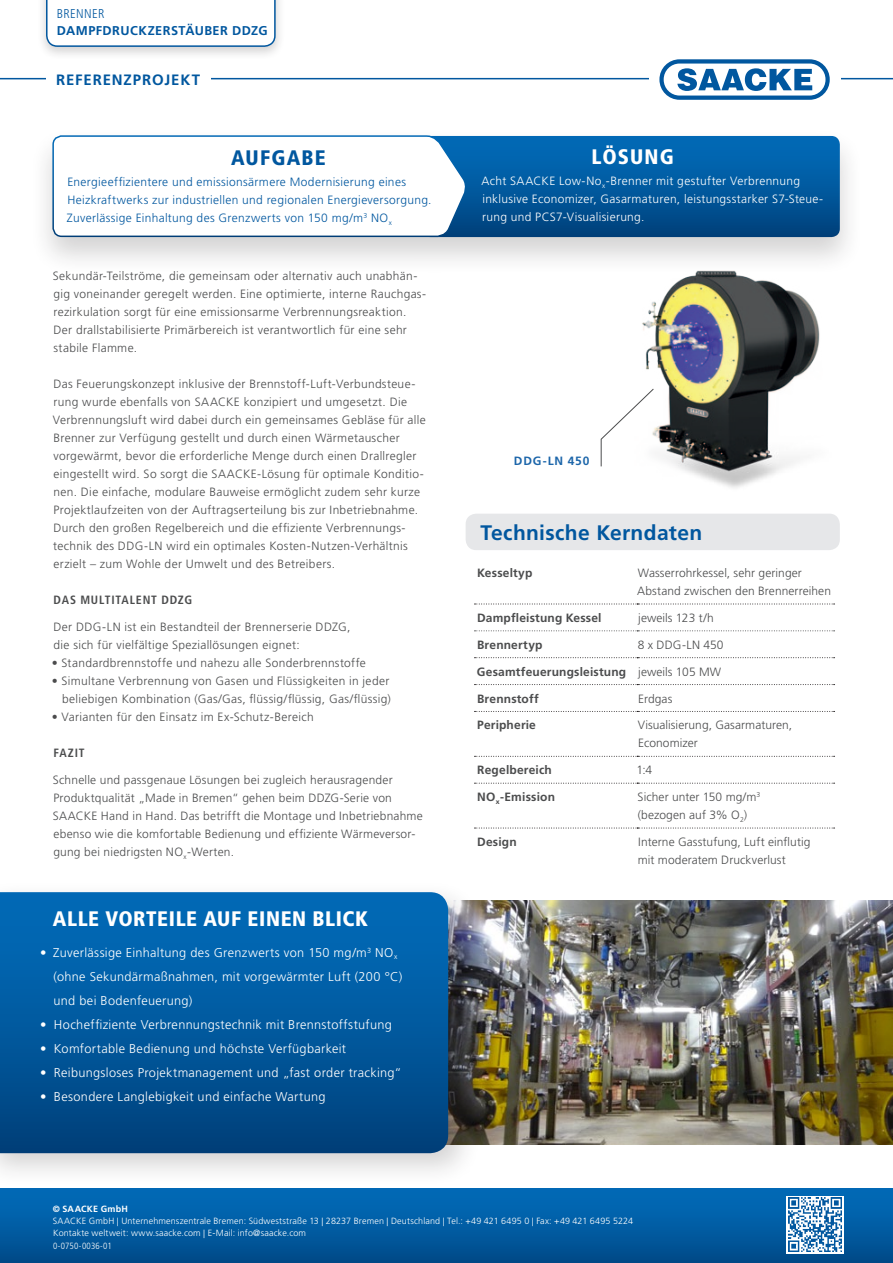
<style>
.page{position:relative;width:893px;height:1263px;background:#fff}
.page>*{position:absolute;margin:0;border:0;box-sizing:border-box;transform-origin:0 0}
.t1{font:900 condensed 21px "Frutiger LT Std";letter-spacing:.03em;color:#fff}
.t2{font:700 21px "Frutiger LT Std";letter-spacing:.015em;color:#01579f}
.t3{font:900 condensed 21px "Frutiger LT Std";letter-spacing:.06em;color:#01579f}
.t4{font:700 15px "Frutiger LT Std";letter-spacing:.055em;color:#01579f}
.t5{font:300 12.75px/24px "Frutiger LT Std";letter-spacing:.025em;color:#fff}
.t6{font:700 12.75px "Frutiger LT Std";letter-spacing:.015em;color:#01579f}
.t7{font:300 condensed 12.75px "Frutiger LT Std";color:#01579f}
.t8{font:300 12px/18px "Frutiger LT Std";letter-spacing:.025em;color:#4b4c4d}
.t9{font:300 12px/18px "Frutiger LT Std";letter-spacing:.025em;color:#01579f}
.t10{font:300 12px/18px "Frutiger LT Std";letter-spacing:.005em;color:#4b4c4d}
.t11{font:300 12px/18px "Frutiger LT Std";letter-spacing:.025em;color:#fff}
.t12{font:700 12px "Frutiger LT Std";letter-spacing:.015em;color:#4b4c4d}
.t13{font:700 condensed 12px "Frutiger LT Std";letter-spacing:.065em;color:#4b4c4d}
.t14{font:700 12px "Frutiger LT Std";letter-spacing:.07em;color:#1d66aa}
.t15{font:300 9px/12px "Frutiger LT Std";letter-spacing:.015em;color:#fff}
.s1{font-weight:300}
.s2{font-weight:700}
.s3{font-size:8.4px}
.s4{font-stretch:condensed}
</style>
<div class="page">
<div style="left:0;top:1188px;width:893px;height:75px;background:linear-gradient(to bottom,#016dbb,#004b8a)"></div>
<svg style="left:786px;top:1195px;width:58px;height:58px"></svg>
<img style="left:789px;top:1198px;width:53px;height:53px">
<img style="left:482px;top:900px;width:411px;height:244px">
<img style="left:642px;top:276px;width:178px;height:212px">
<svg style="left:600px;top:388px;width:54px;height:79px"></svg>
<svg style="left:474px;top:828px;width:361px;height:1px"></svg>
<svg style="left:474px;top:604px;width:361px;height:1px"></svg>
<svg style="left:474px;top:630px;width:361px;height:1px"></svg>
<svg style="left:474px;top:684px;width:361px;height:1px"></svg>
<svg style="left:474px;top:711px;width:361px;height:1px"></svg>
<svg style="left:474px;top:756px;width:361px;height:1px"></svg>
<svg style="left:474px;top:783px;width:361px;height:1px"></svg>
<svg style="left:474px;top:657px;width:361px;height:1px"></svg>
<div style="left:0;top:879px;width:482px;height:308px;background:#231f20;opacity:.2"></div>
<svg style="left:0;top:892px;width:448px;height:261px;background:#01589c"></svg>
<div style="left:466px;top:514px;width:374px;height:36px;background:#e6e7e9;border-radius:11px"></div>
<div style="left:29px;top:127px;width:834px;height:149px;background:#231f20;opacity:.2"></div>
<svg style="left:52px;top:135px;width:788px;height:103px"></svg>
<hr style="left:0;top:78px;width:893px;height:1px;background:#01579f">
<div style="left:47px;top:73px;width:164px;height:18px;background:#fff"></div>
<div style="left:649px;top:57px;width:191px;height:43px;background:#fff"></div>
<svg style="left:659px;top:59px;width:171px;height:41px"></svg>
<div style="left:37px;top:0;width:248px;height:61px;background:#231f20;opacity:.2"></div>
<svg style="left:45px;top:0;width:231px;height:48px"></svg>
<p class="t7" style="left:57px;top:7px;width:49px">BRENNER</p>
<p class="t6" style="left:57px;top:23px;width:20px">Damp</p>
<p class="t6" style="left:96px;top:23px;width:17px">fdruck</p>
<p class="t6" style="left:148px;top:23px;width:16px">zers</p>
<p class="t6" style="left:179px;top:23px;width:26px">täuber</p>
<p class="t6" style="left:232px;top:23px;width:37px">DDZG</p>
<p class="t4" style="left:56px;top:71px;width:38px">Referen</p>
<p class="t4" style="left:124px;top:71px;width:78px">zprojekt</p>
<h1 class="t3" style="left:231px;top:145px;width:96px">AUFGAB E</h1>
<p class="t9" style="left:67px;top:173px;width:366px">Energieeffizientere und emissionsärmere Modernisierung eines<br>Heizkraftwerks zur industriellen und regionalen Energieversorgung.<br>Zuverlässige Einhaltung des Grenzwerts von 150 mg/m<sup>3</sup> NO<sub>x</sub></p>
<p class="t8" style="left:53px;top:267px;width:375px">Sekundär-Teilströme, die gemeinsam oder alternativ auch unabhän&shy;gig voneinander geregelt werden. Eine optimierte, interne Rauchgas&shy;rezirkulation sorgt für eine emissionsarme Verbrennungsreaktion.<br>Der drallstabilisierte Primärbereich ist verantwortlich für eine sehr stabile Flamme.</p>
<p class="t8" style="left:53px;top:375px;width:374px">Das Feuerungskonzept inklusive der Brennstoff-Luft-Verbundsteue&shy;rung wurde ebenfalls von SAACKE konzipiert und umgesetzt. Die Verbrennungsluft wird dabei durch ein gemeinsames Gebläse für alle Brenner zur Verfügung gestellt und durch einen Wärmetauscher vorgewärmt, bevor die erforderliche Menge durch einen Drallregler eingestellt wird. So sorgt die SAACKE-Lösung für optimale Konditio&shy;nen. Die einfache, modulare Bauweise ermöglicht zudem sehr kurze Projektlaufzeiten von der Auftragserteilung bis zur Inbetriebnahme.<br>Durch den großen Regelbereich und die effiziente Verbrennungs&shy;technik des DDG-LN wird ein optimales Kosten-Nutzen-Verhältnis erzielt – zum Wohle der Umwelt und des Betreibers.</p>
<p class="t13" style="left:54px;top:593px;width:139px">DAS MULTITALENT DDZG</p>
<p class="t8" style="left:53px;top:618px;width:298px">Der DDG-LN ist ein Bestandteil der Brennerserie DDZG, die sich für vielfältige Speziallösungen eignet:</p>
<p class="t8" style="left:52px;top:654px;width:316px">• Standardbrennstoffe und nahezu alle Sonderbrennstoffe</p>
<p class="t8" style="left:52px;top:672px;width:341px;text-align:right">• Simultane Verbrennung von Gasen und Flüssigkeiten in jeder beliebigen Kombination (Gas/Gas, flüssig/flüssig, Gas/flüssig)</p>
<p class="t8" style="left:52px;top:708px;width:263px">• Varianten für den Einsatz im Ex-Schutz-Bereich</p>
<p class="t13" style="left:54px;top:746px;width:33px">FAZIT</p>
<p class="t8" style="left:53px;top:771px;width:371px">Schnelle und passgenaue Lösungen bei zugleich herausragender Produktqualität „Made in Bremen“ gehen beim DDZG-Serie von SAACKE Hand in Hand. Das betrifft die Montage und Inbetriebnahme ebenso wie die komfortable Bedienung und effiziente Wärmeversor&shy;gung bei niedrigsten NO<sub>x</sub>-Werten.</p>
<h1 class="t1" style="left:53px;top:906px;width:317px">ALLE VORTEILE AUF EINEN BLICK</h1>
<p class="t5" style="left:54px;top:940px;width:350px;text-indent:-13px">• Zuverlässige Einhaltung des Grenzwerts von 150 mg/m<sup>3</sup> NO<sub>x </sub>(ohne Sekundärmaßnahmen, mit vorgewärmter Luft (200 °C) und bei Bodenfeuerung)</p>
<p class="t5" style="left:40px;top:1012px;width:353px">• Hocheffiziente Verbrennungstechnik mit Brennstoffstufung</p>
<p class="t5" style="left:40px;top:1036px;width:308px">• Komfortable Bedienung und höchste Verfügbarkeit</p>
<p class="t5" style="left:40px;top:1060px;width:363px">• Reibungsloses Projektmanagement und „fast order tracking“</p>
<p class="t5" style="left:40px;top:1084px;width:287px">• Besondere Langlebigkeit und einfache Wartung</p>
<h1 class="t1" style="left:591px;top:145px;width:84px">LÖSUNG</h1>
<p class="t11" style="left:481px;top:172px;width:343px">Acht SAACKE Low-No<sub>x</sub>-Brenner mit gestufter Verbrennung inklusive Economizer, Gasarmaturen, leistungsstarker S7-Steue&shy;rung und PCS7-Visualisierung.</p>
<p class="t14" style="left:514px;top:454px;width:77px">DDG-LN 450</p>
<h1 class="t2" style="left:481px;top:520px;width:223px">Technische Kerndaten</h1>
<p class="t12" style="left:477px;top:566px;width:57px">Kesseltyp</p>
<p class="t8" style="left:637px;top:564px;width:195px">Wasserrohrkessel, sehr geringer<br>Abstand zwischen den Brennerreihen</p>
<p class="t12" style="left:477px;top:611px;width:126px">Dampfleistung Kessel</p>
<p class="t10" style="left:638px;top:609px;width:77px">jeweils 123 t/h</p>
<p class="t12" style="left:477px;top:637px;width:67px">Brennertyp</p>
<p class="t8" style="left:638px;top:636px;width:87px">8 x DDG-LN 450</p>
<p class="t12" style="left:477px;top:664px;width:246px">Gesamtfeuerungsleistung <span class="s1">jeweils 105 MW</span></p>
<p class="t12" style="left:477px;top:691px;width:63px">Brennstoff</p>
<p class="t8" style="left:638px;top:689px;width:36px">Erdgas</p>
<p class="t12" style="left:477px;top:718px;width:60px">Peripherie</p>
<p class="t10" style="left:638px;top:716px;width:156px">Visualisierung, Gasarmaturen,<br>Economizer</p>
<p class="t12" style="left:477px;top:763px;width:76px">Regelbereich</p>
<p class="t8" style="left:636px;top:761px;width:17px">1:4</p>
<p class="t12" style="left:477px;top:790px;width:79px">NO<sub>x</sub>-Emission</p>
<p class="t10" style="left:638px;top:788px;width:124px">Sicher unter 150 mg/m<sup>3 </sup>(bezogen auf 3% O<sub>2</sub>)</p>
<p class="t12" style="left:477px;top:835px;width:41px">Design</p>
<p class="t10" style="left:638px;top:833px;width:174px">Interne Gasstufung, Luft einflutig mit moderatem Druckverlust</p>
<p class="t15" style="left:53px;top:1203px;width:582px"><span class="s2">© SAACKE GmbH<br></span>SAACKE GmbH <span class="s3">|</span> Unternehmenszentrale Bremen: Südweststraße 13 <span class="s3">|</span> 28237 Bremen <span class="s3">|</span> Deutschland <span class="s3">|</span> Tel.: +49 421 6495 0 <span class="s3">|</span> Fax: +49 421 6495 5224<br>Kontakte weltweit: www.saacke.com <span class="s3">|</span> E-Mail: info@saacke.com<br><span class="s4">0-0750-0036-01</span></p>
</div>
